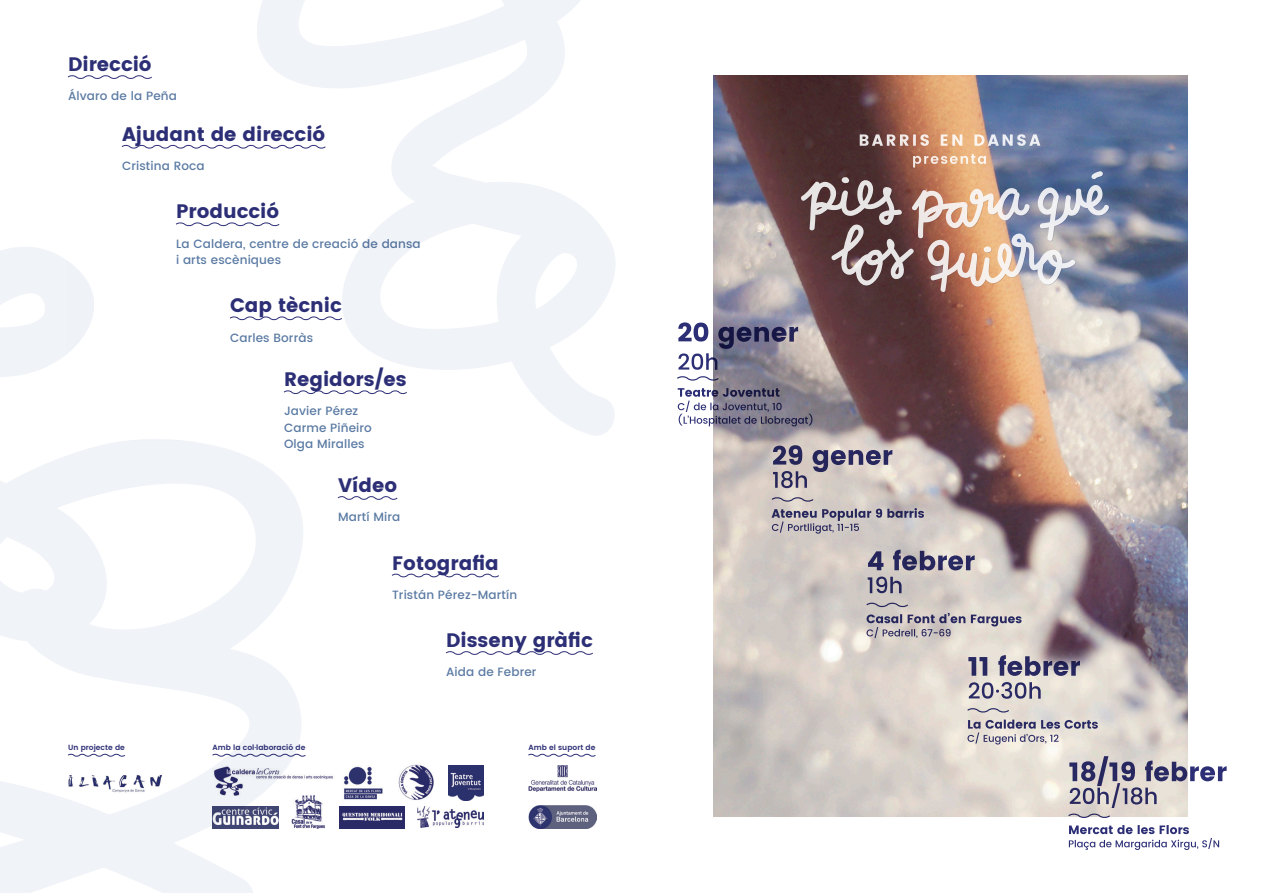
<style>
.page{position:relative;width:1263px;height:893px;background:#fff}
.page>*{position:absolute;margin:0;border:0;box-sizing:border-box;transform-origin:0 0}
.t1{font:19.5px "Poppins";color:#2d2f76}
.t2{font:500 12px/16.5px "Poppins";letter-spacing:.01em;color:#5a7aa3}
.t3{font:600 7.5px "Poppins";color:#2d2f76}
</style>
<div class="page">
<img style="left:340px;top:806px;width:65px;height:22px">
<img style="left:418px;top:806px;width:65px;height:22px">
<img style="left:398px;top:764px;width:36px;height:36px">
<img style="left:448px;top:766px;width:35px;height:34px">
<img style="left:344px;top:766px;width:39px;height:34px">
<svg style="left:528px;top:753px;width:68px;height:4px"></svg>
<img style="left:528px;top:805px;width:69px;height:23px">
<img style="left:528px;top:765px;width:69px;height:27px">
<svg style="left:0;top:442px;width:340px;height:451px"></svg>
<svg style="left:0;top:0;width:615px;height:442px"></svg>
<svg style="left:67px;top:74px;width:86px;height:6px"></svg>
<svg style="left:121px;top:143px;width:206px;height:7px"></svg>
<svg style="left:175px;top:221px;width:106px;height:6px"></svg>
<svg style="left:229px;top:315px;width:114px;height:7px"></svg>
<svg style="left:283px;top:389px;width:125px;height:6px"></svg>
<svg style="left:337px;top:495px;width:61px;height:6px"></svg>
<svg style="left:391px;top:573px;width:108px;height:5px"></svg>
<svg style="left:446px;top:651px;width:147px;height:4px"></svg>
<img style="left:713px;top:75px;width:474px;height:742px">
<svg style="left:860px;top:134px;width:180px;height:12px;background:#c2aba2"></svg>
<img style="left:800px;top:154px;width:310px;height:140px">
<svg style="left:678px;top:388px;width:134px;height:38px"></svg>
<svg style="left:677px;top:322px;width:121px;height:60px"></svg>
<svg style="left:771px;top:496px;width:153px;height:38px;background:#b7b1b5"></svg>
<svg style="left:773px;top:445px;width:119px;height:43px;background:#aaa2aa"></svg>
<svg style="left:866px;top:602px;width:155px;height:36px;background:#bfb8ba"></svg>
<svg style="left:868px;top:577px;width:33px;height:16px"></svg>
<svg style="left:868px;top:550px;width:107px;height:20px;background:#8c879a"></svg>
<svg style="left:966px;top:707px;width:44px;height:7px"></svg>
<svg style="left:967px;top:720px;width:131px;height:24px;background:#bfb9be"></svg>
<svg style="left:969px;top:682px;width:72px;height:17px"></svg>
<svg style="left:968px;top:655px;width:112px;height:21px;background:#8c869a"></svg>
<svg style="left:1069px;top:825px;width:150px;height:25px"></svg>
<svg style="left:1067px;top:756px;width:159px;height:62px"></svg>
<h1 class="t1" style="left:68px;top:53px;width:85px">Direcció</h1>
<p class="t2" style="left:68px;top:88px;width:110px">Álvaro de la Peña</p>
<h1 class="t1" style="left:122px;top:123px;width:205px">Ajudant de direcció</h1>
<p class="t2" style="left:122px;top:158px;width:84px">Cristina Roca</p>
<h1 class="t1" style="left:176px;top:200px;width:105px">Producció</h1>
<p class="t2" style="left:176px;top:235px;width:246px">La Caldera, centre de creació de dansa i arts escèniques</p>
<h1 class="t1" style="left:230px;top:294px;width:113px">Cap tècnic</h1>
<p class="t2" style="left:230px;top:329px;width:85px">Carles Borràs</p>
<h1 class="t1" style="left:284px;top:368px;width:124px">Regidors/es</h1>
<p class="t2" style="left:284px;top:403px;width:89px">Javier Pérez<br>Carme Piñeiro<br>Olga Miralles</p>
<h1 class="t1" style="left:338px;top:474px;width:61px">Vídeo</h1>
<p class="t2" style="left:338px;top:509px;width:64px">Martí Mira</p>
<h1 class="t1" style="left:392px;top:551px;width:108px">Fotografia</h1>
<p class="t2" style="left:392px;top:587px;width:127px">Tristán Pérez-Martín</p>
<h1 class="t1" style="left:446px;top:629px;width:148px">Disseny gràfic</h1>
<p class="t2" style="left:446px;top:664px;width:92px">Aida de Febrer</p>
<p class="t3" style="left:68px;top:742px;width:58px">Un projecte de</p>
<p class="t3" style="left:213px;top:742px;width:94px">Amb la col·laboració de</p>
<p class="t3" style="left:528px;top:742px;width:68px">Amb el suport de</p>
</div>
